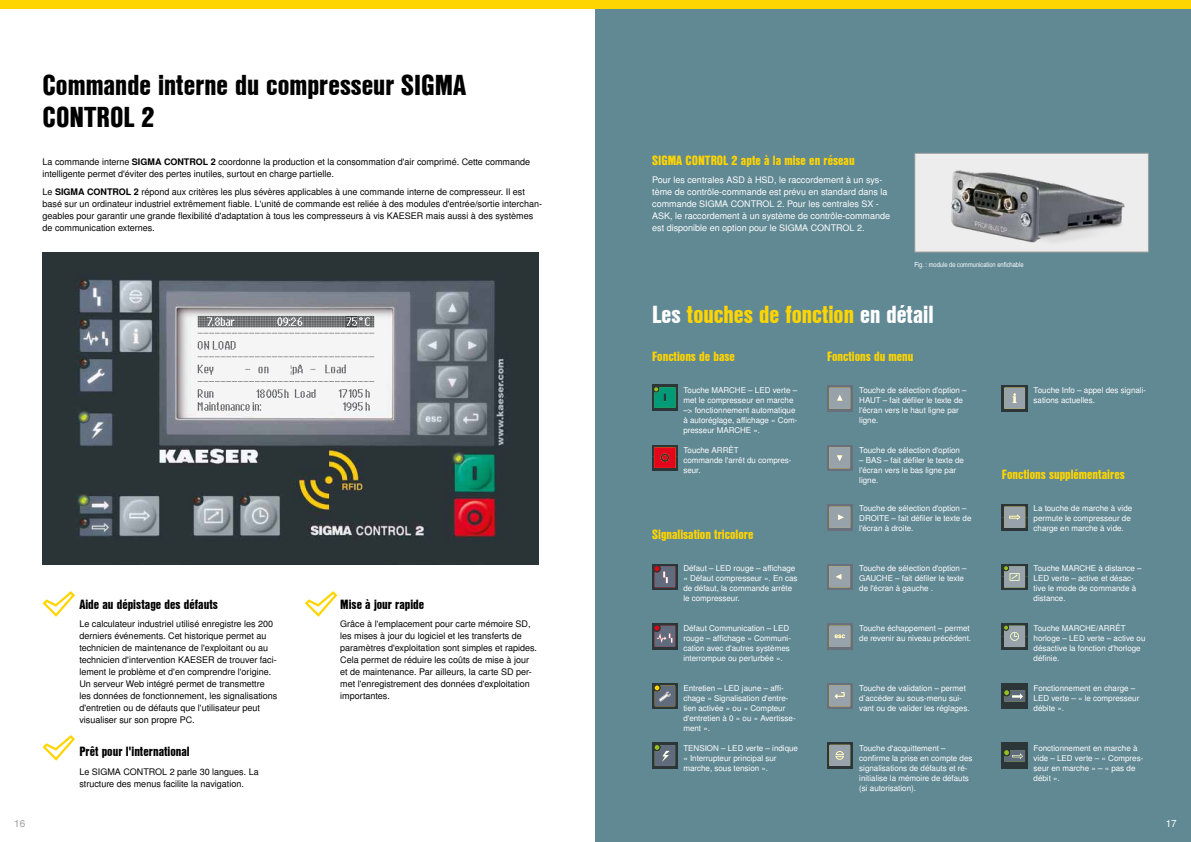
<style>
.page{position:relative;width:1191px;height:842px;background:#fff}
.page>*{position:absolute;margin:0;border:0;box-sizing:border-box;transform-origin:0 0}
.t1{font:28px/32px "Nimbus San L Bla Con";color:#000}
.t2{font:24px "Nimbus San L Bla Con";color:#ffd500}
.t3{font:13px "Nimbus San L Bla Con";color:#ffd500}
.t4{font:13px "Nimbus San L Bla Con";color:#000}
.t5{font:10px "Nimbus San L";color:#9d9d9c}
.t6{font:10px "Nimbus San L";color:#fff}
.t7{font:9px/12px "Nimbus San L";color:#000}
.t8{font:9px/12px "Nimbus San L";color:#fff}
.t9{font:8px/10px "Nimbus San L";color:#fff}
.t10{font:7px "Nimbus San L Reg Con";color:#fff}
.s1{font-weight:700}
.s2{color:#fff}
</style>
<div class="page">
<div style="left:595px;top:9px;width:596px;height:833px;background:#618994"></div>
<div style="left:0;top:0;width:1191px;height:9px;background:#ffd500"></div>
<svg style="left:652px;top:564px;width:25px;height:26px"></svg>
<svg style="left:1002px;top:743px;width:25px;height:25px"></svg>
<svg style="left:1002px;top:564px;width:25px;height:26px"></svg>
<svg style="left:1002px;top:386px;width:25px;height:25px"></svg>
<svg style="left:1002px;top:624px;width:25px;height:25px"></svg>
<svg style="left:1002px;top:683px;width:25px;height:26px"></svg>
<svg style="left:1002px;top:505px;width:25px;height:25px"></svg>
<svg style="left:827px;top:683px;width:25px;height:26px"></svg>
<svg style="left:827px;top:743px;width:25px;height:25px"></svg>
<svg style="left:827px;top:505px;width:25px;height:25px"></svg>
<svg style="left:827px;top:386px;width:25px;height:25px"></svg>
<svg style="left:827px;top:564px;width:25px;height:26px"></svg>
<svg style="left:827px;top:445px;width:25px;height:26px"></svg>
<svg style="left:827px;top:624px;width:25px;height:25px"></svg>
<svg style="left:652px;top:445px;width:25px;height:26px"></svg>
<svg style="left:652px;top:385px;width:25px;height:25px"></svg>
<svg style="left:652px;top:624px;width:25px;height:25px"></svg>
<svg style="left:652px;top:683px;width:25px;height:26px"></svg>
<svg style="left:652px;top:743px;width:25px;height:25px"></svg>
<img style="left:43px;top:252px;width:496px;height:312px">
<svg style="left:198px;top:333px;width:176px;height:1px"></svg>
<svg style="left:198px;top:357px;width:176px;height:1px"></svg>
<svg style="left:198px;top:381px;width:176px;height:1px"></svg>
<svg style="left:291px;top:365px;width:12px;height:10px"></svg>
<svg style="left:339px;top:389px;width:31px;height:22px"></svg>
<svg style="left:198px;top:316px;width:176px;height:11px;background:#808183"></svg>
<svg style="left:198px;top:341px;width:38px;height:9px"></svg>
<svg style="left:198px;top:365px;width:16px;height:10px"></svg>
<svg style="left:198px;top:389px;width:91px;height:22px"></svg>
<svg style="left:258px;top:367px;width:11px;height:7px"></svg>
<svg style="left:325px;top:365px;width:21px;height:9px"></svg>
<svg style="left:295px;top:389px;width:21px;height:9px"></svg>
<svg style="left:43px;top:591px;width:32px;height:26px"></svg>
<svg style="left:43px;top:735px;width:32px;height:26px"></svg>
<svg style="left:305px;top:591px;width:32px;height:26px"></svg>
<img style="left:916px;top:156px;width:228px;height:94px">
<div style="left:914px;top:153px;width:234px;height:99px;border:1px solid #9d9d9c"></div>
<h1 class="t1" style="left:43px;top:68px;width:425px">Commande interne du compresseur SIGMA<br>CONTROL 2</h1>
<p class="t7" style="left:43px;top:156px;width:489px">La commande interne <span class="s1">SIGMA CONTROL 2</span> coordonne la production et la consommation d'air comprimé. Cette commande intelligente permet d'éviter des pertes inutiles, surtout en charge partielle.</p>
<p class="t7" style="left:43px;top:186px;width:501px">Le <span class="s1">SIGMA CONTROL 2</span> répond aux critères les plus sévères applicables à une commande interne de compresseur. Il est basé sur un ordinateur industriel extrêmement fiable. L'unité de commande est reliée à des modules d'entrée/sortie interchan&shy;geables pour garantir une grande flexibilité d'adaptation à tous les compresseurs à vis KAESER mais aussi à des systèmes de communication externes.</p>
<h3 class="t4" style="left:79px;top:594px;width:140px">Aide au dépistage des défauts</h3>
<p class="t7" style="left:79px;top:618px;width:199px">Le calculateur industriel utilisé enregistre les 200 derniers événements. Cet historique permet au technicien de maintenance de l'exploitant ou au technicien d'intervention KAESER de trouver faci&shy;lement le problème et d'en comprendre l'origine.<br>Un serveur Web intégré permet de transmettre les données de fonctionnement, les signalisations d'entretien ou de défauts que l'utilisateur peut visualiser sur son propre PC.</p>
<h3 class="t4" style="left:79px;top:741px;width:112px">Prêt pour l'international</h3>
<p class="t7" style="left:79px;top:766px;width:181px">Le SIGMA CONTROL 2 parle 30 langues. La structure des menus facilite la navigation.</p>
<h3 class="t4" style="left:340px;top:594px;width:85px">Mise à jour rapide</h3>
<p class="t7" style="left:340px;top:618px;width:198px">Grâce à l'emplacement pour carte mémoire SD, les mises à jour du logiciel et les transferts de paramètres d'exploitation sont simples et rapides.<br>Cela permet de réduire les coûts de mise à jour et de maintenance. Par ailleurs, la carte SD per&shy;met l'enregistrement des données d'exploitation importantes.</p>
<h3 class="t3" style="left:652px;top:150px;width:204px">SIGMA CONTROL 2 apte à la mise en réseau</h3>
<p class="t8" style="left:652px;top:174px;width:239px">Pour les centrales ASD à HSD, le raccordement à un sys&shy;tème de contrôle-commande est prévu en standard dans la commande SIGMA CONTROL 2. Pour les centrales SX - ASK, le raccordement à un système de contrôle-commande est disponible en option pour le SIGMA CONTROL 2.</p>
<p class="t10" style="left:914px;top:260px;width:111px">Fig. : module de communication enfichable</p>
<h2 class="t2" style="left:652px;top:296px;width:283px"><span class="s2">Les</span> touches de fonction <span class="s2">en détail</span></h2>
<h3 class="t3" style="left:652px;top:346px;width:84px">Fonctions de base</h3>
<p class="t9" style="left:683px;top:385px;width:116px">Touche MARCHE – LED verte – met le compresseur en marche –&gt; fonctionnement automatique à autoréglage, affichage « Com&shy;presseur MARCHE ».</p>
<p class="t9" style="left:683px;top:445px;width:110px">Touche ARRÊT<br>commande l'arrêt du compres&shy;seur.</p>
<h3 class="t3" style="left:652px;top:524px;width:103px">Signalisation tricolore</h3>
<p class="t9" style="left:683px;top:563px;width:116px">Défaut – LED rouge – affichage « Défaut compresseur ». En cas de défaut, la commande arrête le compresseur.</p>
<p class="t9" style="left:683px;top:623px;width:109px">Défaut Communication – LED rouge – affichage « Communi&shy;cation avec d'autres systèmes interrompue ou perturbée ».</p>
<p class="t9" style="left:683px;top:683px;width:114px">Entretien – LED jaune – affi&shy;chage « Signalisation d'entre&shy;tien activée » ou « Compteur d'entretien à 0 » ou « Avertisse&shy;ment ».</p>
<p class="t9" style="left:683px;top:743px;width:116px">TENSION – LED verte – indique « Interrupteur principal sur marche, sous tension ».</p>
<h3 class="t3" style="left:827px;top:346px;width:88px">Fonctions du menu</h3>
<p class="t9" style="left:859px;top:385px;width:109px">Touche de sélection d'option –<br>HAUT – fait défiler le texte de l'écran vers le haut ligne par ligne.</p>
<p class="t9" style="left:859px;top:445px;width:102px">Touche de sélection d'option</p>
<p class="t9" style="left:859px;top:455px;width:106px">– BAS – fait défiler le texte de l'écran vers le bas ligne par ligne.</p>
<p class="t9" style="left:859px;top:503px;width:114px">Touche de sélection d'option –<br>DROITE – fait défiler le texte de l'écran à droite.</p>
<p class="t9" style="left:859px;top:563px;width:109px">Touche de sélection d'option –<br>GAUCHE – fait défiler le texte de l'écran à gauche .</p>
<p class="t9" style="left:859px;top:623px;width:113px">Touche échappement – permet de revenir au niveau précédent.</p>
<p class="t9" style="left:859px;top:683px;width:112px">Touche de validation – permet d’accéder au sous-menu sui&shy;vant ou de valider les réglages.</p>
<p class="t9" style="left:859px;top:743px;width:115px">Touche d'acquittement – confirme la prise en compte des signalisations de défauts et ré&shy;initialise la mémoire de défauts (si autorisation).</p>
<p class="t9" style="left:1033px;top:385px;width:114px">Touche Info – appel des signali&shy;sations actuelles.</p>
<h3 class="t3" style="left:1002px;top:464px;width:124px">Fonctions supplémentaires</h3>
<p class="t9" style="left:1033px;top:503px;width:100px">La touche de marche à vide permute le compresseur de charge en marche à vide.</p>
<p class="t9" style="left:1033px;top:563px;width:109px">Touche MARCHE à distance –<br>LED verte – active et désac&shy;tive le mode de commande à distance.</p>
<p class="t9" style="left:1033px;top:623px;width:113px">Touche MARCHE/ARRÊT horloge – LED verte – active ou désactive la fonction d'horloge définie.</p>
<p class="t9" style="left:1033px;top:683px;width:107px">Fonctionnement en charge –<br>LED verte – « le compresseur débite ».</p>
<p class="t9" style="left:1033px;top:743px;width:111px">Fonctionnement en marche à vide – LED verte – « Compres&shy;seur en marche » – « pas de débit ».</p>
<p class="t5" style="left:14px;top:817px;width:13px">16</p>
<p class="t6" style="left:1165px;top:817px;width:13px">17</p>
</div>
